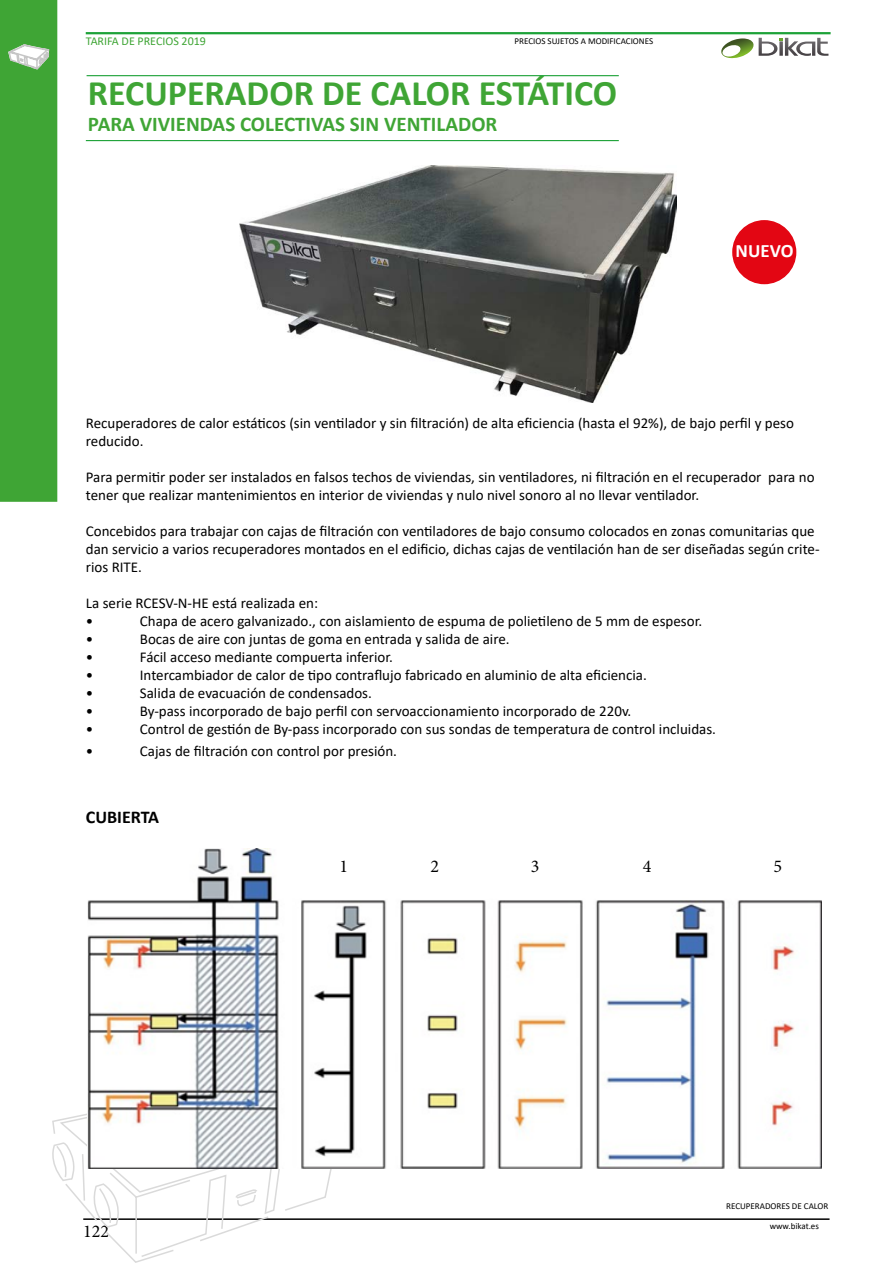
<style>
.page{position:relative;width:893px;height:1263px;background:#fff}
.page>*{position:absolute;margin:0;border:0;box-sizing:border-box;transform-origin:0 0}
.t1{font:700 36px "Calibri";color:#3fa535}
.t2{font:700 21px "Calibri";color:#3fa535}
.t3{font:700 18.9px "Calibri";color:#fff}
.t4{font:18px "Minion Pro";color:#000}
.t5{font:700 18px "Calibri";color:#000}
.t6{font:15px/18px "Calibri";color:#000}
.t7{font:12px "Calibri";color:#3fa535}
.t8{font:9px "Calibri";color:#000}
</style>
<div class="page">
<hr style="left:86px;top:32px;width:745px;height:2px;background:#1da238">
<svg style="left:721px;top:38px;width:107px;height:21px"></svg>
<hr style="left:83px;top:1218px;width:746px;height:2px;background:#000">
<svg style="left:52px;top:1083px;width:287px;height:180px"></svg>
<div style="left:0;top:0;width:57px;height:502px;background:#3fa535"></div>
<hr style="left:86px;top:140px;width:533px;height:1px;background:#1da238">
<hr style="left:87px;top:75px;width:532px;height:1px;background:#1da238">
<img style="left:88px;top:848px;width:733px;height:320px">
<img style="left:239px;top:166px;width:437px;height:237px">
<div style="left:733px;top:221px;width:63px;height:62px;background:#e30613;border-radius:50%"></div>
<div style="left:732px;top:220px;width:64px;height:64px;border:2px solid #e30613;border-radius:50%"></div>
<p class="t7" style="left:86px;top:33px;width:122px">TARIFA DE PRECIOS 2019</p>
<p class="t8" style="left:514px;top:35px;width:140px">PRECIOS SUJETOS A MODIFICACIONES</p>
<h1 class="t1" style="left:88px;top:68px;width:531px">RECUPERADOR DE CALOR ESTÁTICO</h1>
<h2 class="t2" style="left:88px;top:109px;width:411px">PARA VIVIENDAS COLECTIVAS SIN VENTILADOR</h2>
<p class="t3" style="left:736px;top:238px;width:60px">NUEVO</p>
<p class="t6" style="left:86px;top:414px;width:710px">Recuperadores de calor estáticos (sin ventilador y sin filtración) de alta eficiencia (hasta el 92%), de bajo perfil y peso reducido.</p>
<p class="t6" style="left:86px;top:468px;width:730px">Para permitir poder ser instalados en falsos techos de viviendas, sin ventiladores, ni filtración en el recuperador para no tener que realizar mantenimientos en interior de viviendas y nulo nivel sonoro al no llevar ventilador.</p>
<p class="t6" style="left:86px;top:522px;width:735px">Concebidos para trabajar con cajas de filtración con ventiladores de bajo consumo colocados en zonas comunitarias que dan servicio a varios recuperadores montados en el edificio, dichas cajas de ventilación han de ser diseñadas según crite&shy;rios RITE.</p>
<p class="t6" style="left:86px;top:594px;width:234px">La serie RCESV-N-HE está realizada en: •</p>
<p class="t6" style="left:140px;top:612px;width:564px">Chapa de acero galvanizado., con aislamiento de espuma de polietileno de 5 mm de espesor.</p>
<p class="t6" style="left:86px;top:630px;width:9px">•</p>
<p class="t6" style="left:140px;top:630px;width:371px">Bocas de aire con juntas de goma en entrada y salida de aire.</p>
<p class="t6" style="left:86px;top:648px;width:9px">•</p>
<p class="t6" style="left:140px;top:648px;width:255px">Fácil acceso mediante compuerta inferior.</p>
<p class="t6" style="left:86px;top:666px;width:9px">•</p>
<p class="t6" style="left:140px;top:666px;width:508px">Intercambiador de calor de tipo contraflujo fabricado en aluminio de alta eficiencia.</p>
<p class="t6" style="left:86px;top:684px;width:9px">•</p>
<p class="t6" style="left:140px;top:684px;width:234px">Salida de evacuación de condensados.</p>
<p class="t6" style="left:86px;top:702px;width:9px">•</p>
<p class="t6" style="left:140px;top:702px;width:493px">By-pass incorporado de bajo perfil con servoaccionamiento incorporado de 220v.</p>
<p class="t6" style="left:86px;top:720px;width:9px">•</p>
<p class="t6" style="left:140px;top:720px;width:578px">Control de gestión de By-pass incorporado con sus sondas de temperatura de control incluidas.</p>
<p class="t6" style="left:86px;top:741px;width:9px">•</p>
<p class="t6" style="left:140px;top:741px;width:259px">Cajas de filtración con control por presión.</p>
<p class="t5" style="left:86px;top:804px;width:75px">CUBIERTA</p>
<p class="t4" style="left:83px;top:1219px;width:27px">122</p>
<p class="t4" style="left:340px;top:854px;width:10px">1</p>
<p class="t4" style="left:431px;top:854px;width:10px">2</p>
<p class="t4" style="left:531px;top:854px;width:10px">3</p>
<p class="t4" style="left:643px;top:854px;width:10px">4</p>
<p class="t4" style="left:774px;top:854px;width:10px">5</p>
<p class="t8" style="left:726px;top:1200px;width:104px">RECUPERADORES DE CALOR</p>
<p class="t8" style="left:770px;top:1220px;width:51px">www.bikat.es</p>
</div>
